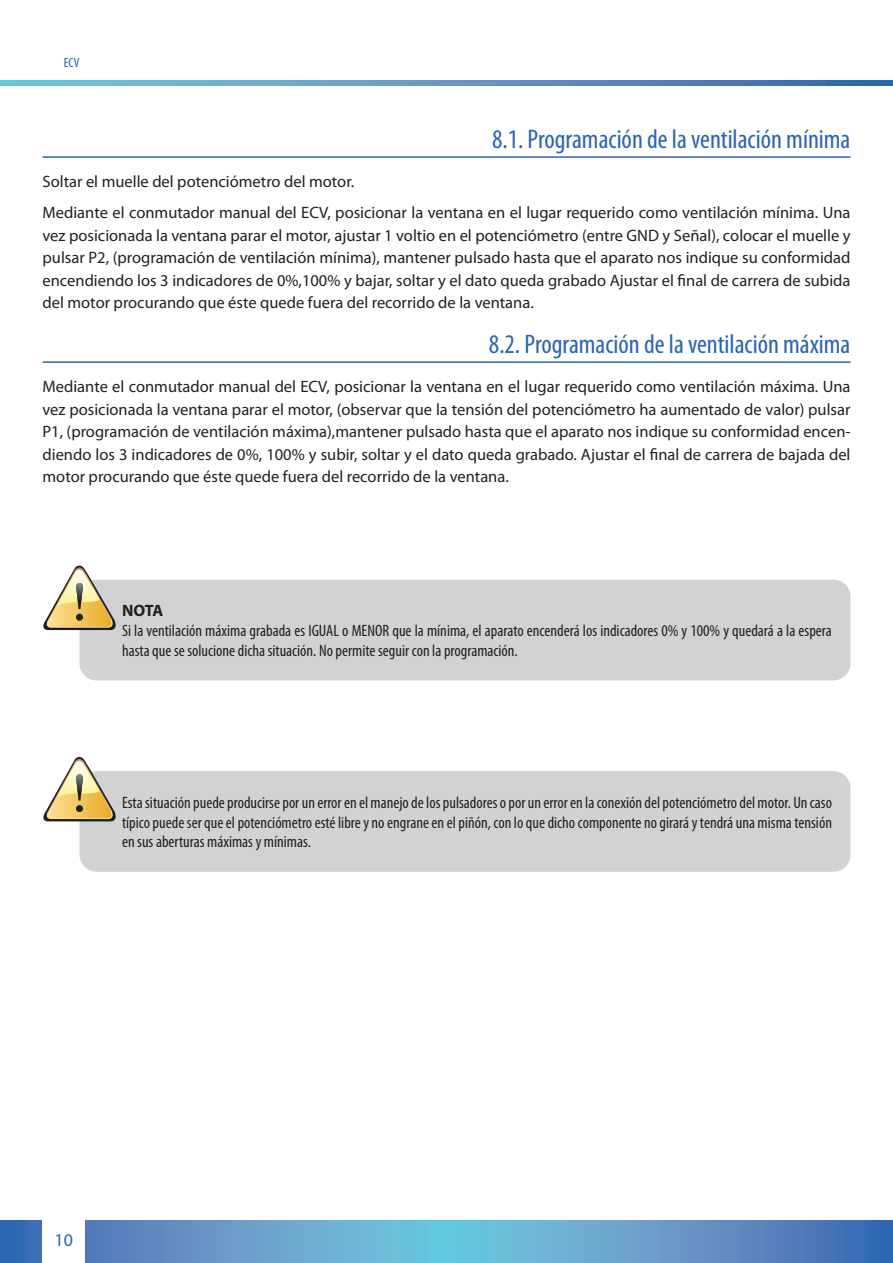
<style>
.page{position:relative;width:893px;height:1263px;background:#fff}
.page>*{position:absolute;margin:0;border:0;box-sizing:border-box;transform-origin:0 0}
._01__Titulos__Nivel{font:condensed 27px "Myriad Pro";color:#2a65b1}
.t1{font:18px "Myriad Pro";color:#2a65b1}
._01__Normal{font:16.5px/22.5px "Myriad Pro";color:#231f20;text-align:justify}
._01__Notas{font:condensed 16.5px/19.8px "Myriad Pro";color:#231f20}
._01__Notas-2{font:700 16.5px "Myriad Pro";color:#231f20}
.t2{font:condensed 13.5px "Myriad Pro";color:#2a65b1}
</style>
<div class="page">
<svg style="left:0;top:1220px;width:893px;height:43px;background:#609ac8"></svg>
<svg style="left:0;top:81px;width:893px;height:4px;background:#5e96c6"></svg>
<div style="left:43px;top:1218px;width:42px;height:45px;background:#fff"></div>
<hr style="left:43px;top:156px;width:807px;height:2px;background:#2a65b1">
<hr style="left:43px;top:361px;width:807px;height:2px;background:#2a65b1">
<div style="left:80px;top:580px;width:770px;height:100px;background:#d1d2d4;border-radius:17px"></div>
<svg style="left:43px;top:565px;width:74px;height:65px"></svg>
<div style="left:80px;top:771px;width:770px;height:101px;background:#d1d2d4;border-radius:17px"></div>
<svg style="left:43px;top:757px;width:73px;height:64px"></svg>
<p class="t2" style="left:64px;top:54px;width:17px">ECV</p>
<p class="_01__Titulos__Nivel" style="left:492px;top:123px;width:360px">8.1. Programación de la ventilación mínima</p>
<p class="_01__Normal" style="left:43px;top:170px;width:313px">Soltar el muelle del potenciómetro del motor.</p>
<p class="_01__Normal" style="left:43px;top:201px;width:810px">Mediante el conmutador manual del ECV, posicionar la ventana en el lugar requerido como ventilación mínima. Una vez posicionada la ventana parar el motor, ajustar 1 voltio en el potenciómetro (entre GND y Señal), colocar el muelle y pulsar P2, (programación de ventilación mínima), mantener pulsado hasta que el aparato nos indique su conformidad encendiendo los 3 indicadores de 0%,100% y bajar, soltar y el dato queda grabado Ajustar el final de carrera de subida del motor procurando que éste quede fuera del recorrido de la ventana.</p>
<p class="_01__Titulos__Nivel" style="left:489px;top:328px;width:363px">8.2. Programación de la ventilación máxima</p>
<p class="_01__Normal" style="left:43px;top:375px;width:809px">Mediante el conmutador manual del ECV, posicionar la ventana en el lugar requerido como ventilación máxima. Una vez posicionada la ventana parar el motor, (observar que la tensión del potenciómetro ha aumentado de valor) pulsar P1, (programación de ventilación máxima),mantener pulsado hasta que el aparato nos indique su conformidad encen&shy;diendo los 3 indicadores de 0%, 100% y subir, soltar y el dato queda grabado. Ajustar el final de carrera de bajada del motor procurando que éste quede fuera del recorrido de la ventana.</p>
<p class="_01__Notas-2" style="left:122px;top:600px;width:43px">NOTA</p>
<p class="_01__Notas" style="left:122px;top:621px;width:711px">Si la ventilación máxima grabada es IGUAL o MENOR que la mínima, el aparato encenderá los indicadores 0% y 100% y quedará a la espera hasta que se solucione dicha situación. No permite seguir con la programación.</p>
<p class="_01__Notas" style="left:122px;top:792px;width:711px;text-align:justify">Esta situación puede producirse por un error en el manejo de los pulsadores o por un error en la conexión del potenciómetro del motor. Un caso típico puede ser que el potenciómetro esté libre y no engrane en el piñón, con lo que dicho componente no girará y tendrá una misma tensión en sus aberturas máximas y mínimas.</p>
<p class="t1" style="left:55px;top:1229px;width:20px">10</p>
</div>
